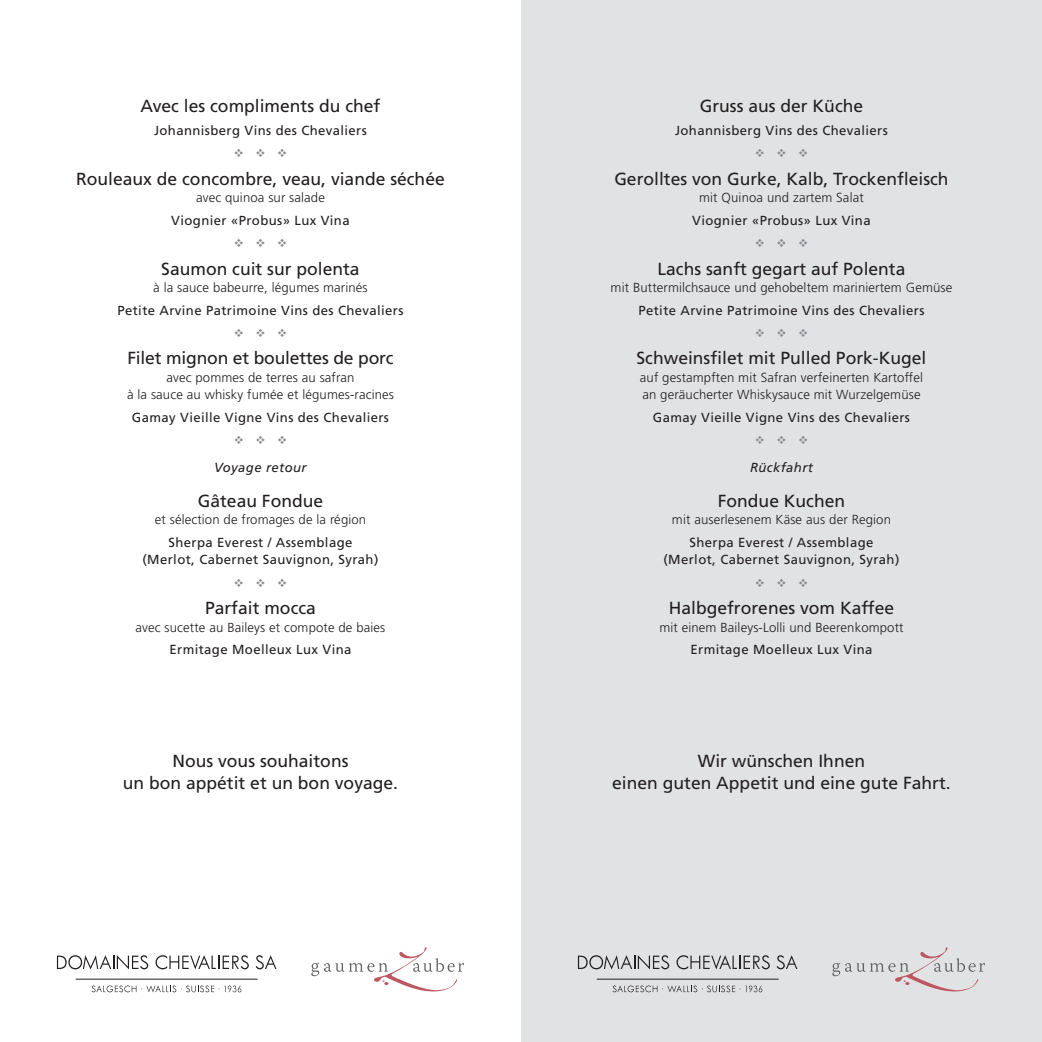
<style>
.page{position:relative;width:1042px;height:1042px;background:#fff}
.page>*{position:absolute;margin:0;border:0;box-sizing:border-box;transform-origin:0 0}
.t1{font:17.5px/22.8px "Frutiger LT Std";color:#231f20;text-align:center}
.t2{font:13.12px/17.5px "Frutiger LT Std";letter-spacing:.03em;color:#231f20;text-align:center}
.t3{font:300 13.12px/17.5px "Frutiger LT Std";letter-spacing:.01em;color:#231f20;text-align:center}
.t4{font:italic 13.12px "Frutiger LT Std";letter-spacing:.03em;color:#231f20}
.t5{font:11.38px "Wingdings";color:#8a8c8f}
</style>
<div class="page">
<div style="left:521px;top:0;width:521px;height:1042px;background:#e1e2e4"></div>
<svg style="left:311px;top:947px;width:153px;height:44px"></svg>
<hr style="left:76px;top:979px;width:182px;height:1px;background:#231f20">
<svg style="left:92px;top:985px;width:149px;height:7px"></svg>
<svg style="left:57px;top:955px;width:91px;height:14px"></svg>
<svg style="left:155px;top:955px;width:94px;height:14px"></svg>
<svg style="left:256px;top:955px;width:20px;height:14px"></svg>
<svg style="left:832px;top:947px;width:153px;height:44px"></svg>
<hr style="left:597px;top:979px;width:181px;height:1px;background:#231f20">
<svg style="left:612px;top:985px;width:150px;height:7px"></svg>
<svg style="left:578px;top:955px;width:91px;height:14px"></svg>
<svg style="left:676px;top:955px;width:94px;height:14px"></svg>
<svg style="left:776px;top:955px;width:21px;height:14px"></svg>
<h1 class="t1" style="left:141px;top:95px;width:241px">Avec les compliments du chef</h1>
<p class="t2" style="left:154px;top:122px;width:214px">Johannisberg Vins des Chevaliers</p>
<p class="t5" style="left:234px;top:147px;width:55px">❖ ❖ ❖</p>
<h1 class="t1" style="left:76px;top:167px;width:370px">Rouleaux de concombre, veau, viande séchée</h1>
<p class="t3" style="left:196px;top:189px;width:130px">avec quinoa sur salade</p>
<p class="t2" style="left:171px;top:211px;width:180px">Viognier «Probus» Lux Vina</p>
<p class="t5" style="left:234px;top:237px;width:55px">❖ ❖ ❖</p>
<h1 class="t1" style="left:161px;top:257px;width:200px">Saumon cuit sur polenta</h1>
<p class="t3" style="left:153px;top:279px;width:216px">à la sauce babeurre, légumes marinés</p>
<p class="t2" style="left:117px;top:301px;width:288px">Petite Arvine Patrimoine Vins des Chevaliers</p>
<p class="t5" style="left:234px;top:327px;width:55px">❖ ❖ ❖</p>
<h1 class="t1" style="left:127px;top:347px;width:268px">Filet mignon et boulettes de porc</h1>
<p class="t3" style="left:127px;top:369px;width:268px">avec pommes de terres au safran<br>à la sauce au whisky fumée et légumes-racines</p>
<p class="t2" style="left:132px;top:409px;width:259px">Gamay Vieille Vigne Vins des Chevaliers</p>
<p class="t5" style="left:234px;top:434px;width:55px">❖ ❖ ❖</p>
<p class="t4" style="left:214px;top:460px;width:94px">Voyage retour</p>
<h1 class="t1" style="left:198px;top:489px;width:127px">Gâteau Fondue</h1>
<p class="t3" style="left:155px;top:511px;width:213px">et sélection de fromages de la région</p>
<p class="t2" style="left:143px;top:533px;width:237px">Sherpa Everest / Assemblage (Merlot, Cabernet Sauvignon, Syrah)</p>
<p class="t5" style="left:234px;top:576px;width:55px">❖ ❖ ❖</p>
<h1 class="t1" style="left:205px;top:597px;width:112px">Parfait mocca</h1>
<p class="t3" style="left:136px;top:618px;width:251px">avec sucette au Baileys et compote de baies</p>
<p class="t2" style="left:169px;top:641px;width:183px">Ermitage Moelleux Lux Vina</p>
<h1 class="t1" style="left:123px;top:749px;width:277px">Nous vous souhaitons<br>un bon appétit et un bon voyage.</h1>
<h1 class="t1" style="left:700px;top:95px;width:165px">Gruss aus der Küche</h1>
<p class="t2" style="left:675px;top:122px;width:214px">Johannisberg Vins des Chevaliers</p>
<p class="t5" style="left:755px;top:147px;width:55px">❖ ❖ ❖</p>
<h1 class="t1" style="left:614px;top:167px;width:336px">Gerolltes von Gurke, Kalb, Trockenfleisch</h1>
<p class="t3" style="left:699px;top:189px;width:166px">mit Quinoa und zartem Salat</p>
<p class="t2" style="left:692px;top:211px;width:180px">Viognier «Probus» Lux Vina</p>
<p class="t5" style="left:755px;top:237px;width:55px">❖ ❖ ❖</p>
<h1 class="t1" style="left:657px;top:257px;width:249px">Lachs sanft gegart auf Polenta</h1>
<p class="t3" style="left:610px;top:279px;width:343px">mit Buttermilchsauce und gehobeltem mariniertem Gemüse</p>
<p class="t2" style="left:638px;top:301px;width:288px">Petite Arvine Patrimoine Vins des Chevaliers</p>
<p class="t5" style="left:755px;top:327px;width:55px">❖ ❖ ❖</p>
<h1 class="t1" style="left:636px;top:347px;width:291px">Schweinsfilet mit Pulled Pork-Kugel</h1>
<p class="t3" style="left:640px;top:369px;width:285px;text-align:left">auf gestampften mit Safran verfeinerten Kartoffel an geräucherter Whiskysauce mit Wurzelgemüse</p>
<p class="t2" style="left:653px;top:409px;width:259px">Gamay Vieille Vigne Vins des Chevaliers</p>
<p class="t5" style="left:755px;top:434px;width:55px">❖ ❖ ❖</p>
<p class="t4" style="left:750px;top:460px;width:64px">Rückfahrt</p>
<h1 class="t1" style="left:718px;top:489px;width:129px">Fondue Kuchen</h1>
<p class="t3" style="left:672px;top:511px;width:221px">mit auserlesenem Käse aus der Region</p>
<p class="t2" style="left:663px;top:533px;width:237px">Sherpa Everest / Assemblage (Merlot, Cabernet Sauvignon, Syrah)</p>
<p class="t5" style="left:755px;top:576px;width:55px">❖ ❖ ❖</p>
<h1 class="t1" style="left:669px;top:597px;width:227px">Halbgefrorenes vom Kaffee</h1>
<p class="t3" style="left:659px;top:618px;width:246px">mit einem Baileys-Lolli und Beerenkompott</p>
<p class="t2" style="left:690px;top:641px;width:183px">Ermitage Moelleux Lux Vina</p>
<h1 class="t1" style="left:612px;top:749px;width:340px">Wir wünschen Ihnen<br>einen guten Appetit und eine gute Fahrt.</h1>
</div>
